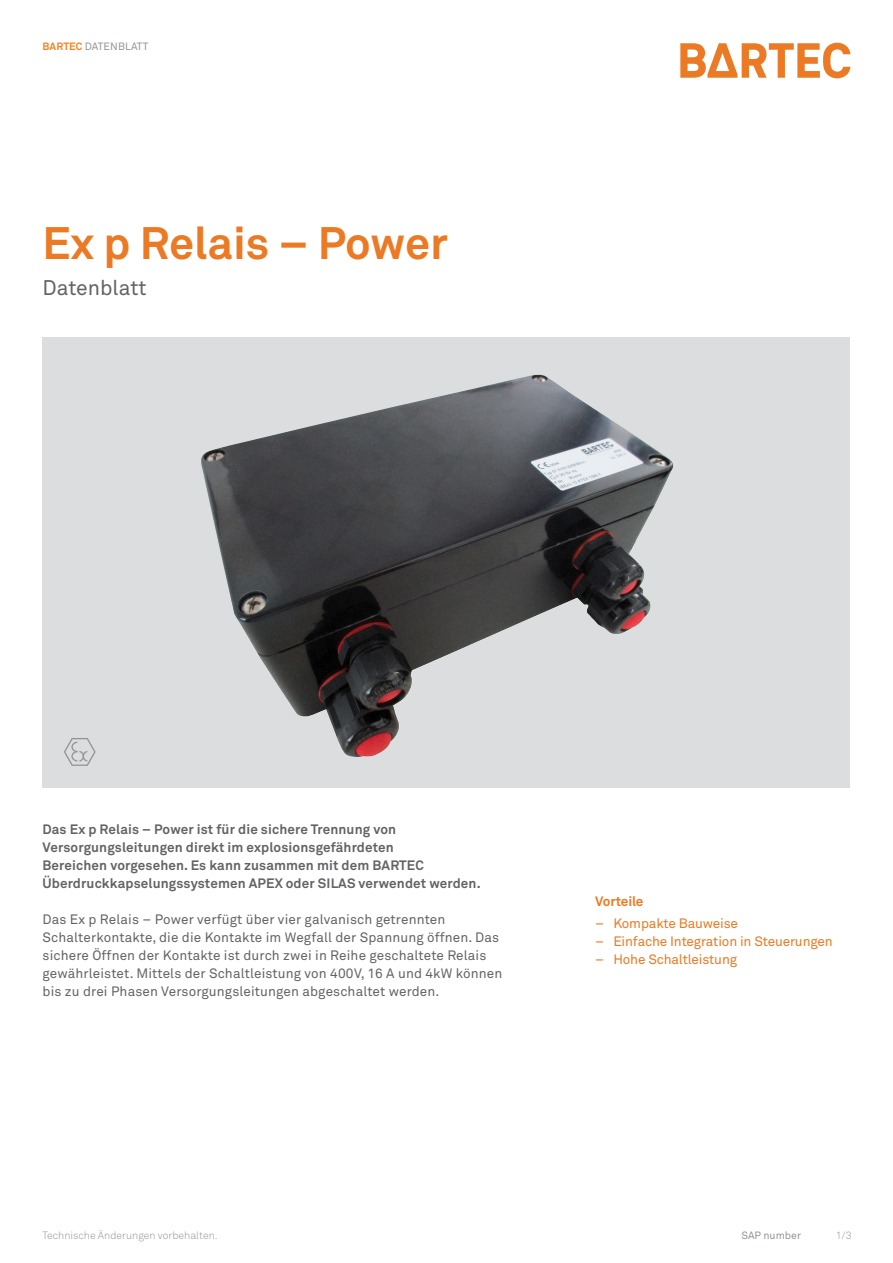
<style>
.page{position:relative;width:893px;height:1263px;background:#fff}
.page>*{position:absolute;margin:0;border:0;box-sizing:border-box;transform-origin:0 0}
.t1{font:700 45px "Akkurat Pro";color:#ec7923}
.t2{font:21px "Akkurat Pro";color:#636366}
.t3{font:13.5px/18px "Akkurat Pro";letter-spacing:.01em;color:#636366}
.t4{font:700 13.5px/18px "Akkurat Pro";letter-spacing:.01em;color:#636366}
.t5{font:13.5px "Akkurat Pro";letter-spacing:-.01em;color:#ec7923}
.BARTEC_Main_Copy_Bul{font:700 13.5px "Akkurat Pro";letter-spacing:-.01em;color:#ec7923}
.t6{font:300 10.5px "Akkurat Pro";color:#939598}
.t7{font:10.5px "Akkurat Pro";color:#939598}
.s1{font-weight:700;color:#f58220}
</style>
<div class="page">
<div style="left:43px;top:337px;width:807px;height:450px;background:#dcdddf"></div>
<svg style="left:64px;top:738px;width:32px;height:28px"></svg>
<svg style="left:680px;top:43px;width:170px;height:35px"></svg>
<img style="left:201px;top:375px;width:473px;height:382px">
<p class="t7" style="left:43px;top:41px;width:108px"><span class="s1">BARTEC</span> DATENBLATT</p>
<p class="t1" style="left:43px;top:215px;width:407px">Ex p Relais – Power</p>
<p class="t2" style="left:43px;top:275px;width:105px">Datenblatt</p>
<p class="t4" style="left:43px;top:820px;width:440px">Das Ex p Relais – Power ist für die sichere Trennung von Versorgungsleitungen direkt im explosionsgefährdeten<br>Bereichen vorgesehen. Es kann zusammen mit dem BARTEC Überdruckkapselungssystemen APEX oder SILAS verwendet werden.</p>
<p class="t3" style="left:43px;top:910px;width:461px">Das Ex p Relais – Power verfügt über vier galvanisch getrennten Schalterkontakte, die die Kontakte im Wegfall der Spannung öffnen. Das sichere Öffnen der Kontakte ist durch zwei in Reihe geschaltete Relais gewährleistet. Mittels der Schaltleistung von 400V, 16 A und 4kW können bis zu drei Phasen Versorgungsleitungen abgeschaltet werden.</p>
<p class="BARTEC_Main_Copy_Bul" style="left:595px;top:893px;width:50px">Vorteile</p>
<p class="t5" style="left:595px;top:915px;width:144px">– Kompakte Bauweise</p>
<p class="t5" style="left:595px;top:933px;width:239px">– Einfache Integration in Steuerungen</p>
<p class="t5" style="left:595px;top:951px;width:143px">– Hohe Schaltleistung</p>
<p class="t6" style="left:43px;top:1229px;width:177px">Technische Änderungen vorbehalten.</p>
<p class="t7" style="left:741px;top:1229px;width:61px">SAP number</p>
<p class="t6" style="left:836px;top:1229px;width:17px">1/3</p>
</div>
